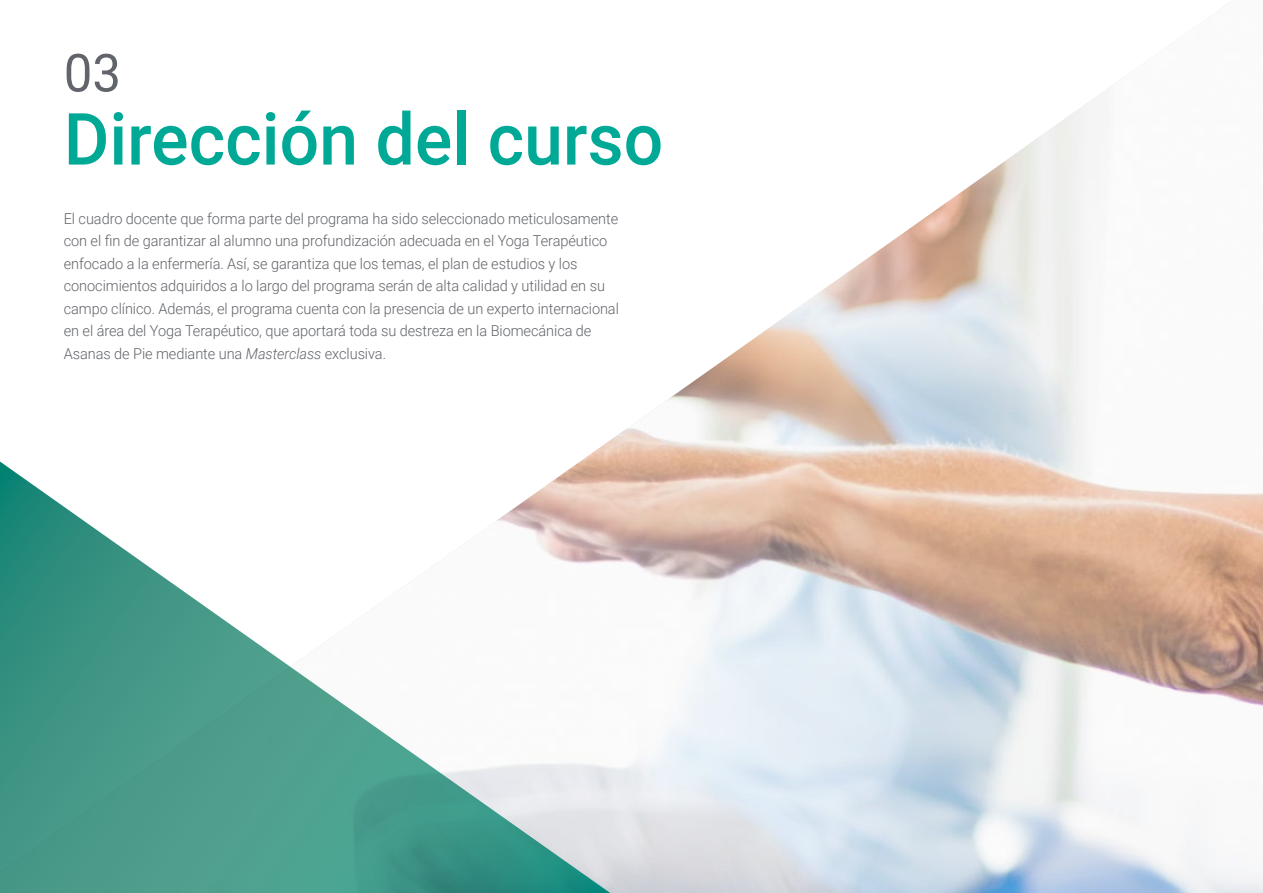
<style>
.page{position:relative;width:1263px;height:893px;background:#fff}
.page>*{position:absolute;margin:0;border:0;box-sizing:border-box;transform-origin:0 0}
.t1{font:500 72px "Roboto";color:#00a996}
.t2{font:52.5px "Roboto";color:#61646a}
.t3{font:300 15px/22.5px "Roboto";letter-spacing:-.005em;color:#61646a}
.s1{font-style:italic}
</style>
<div class="page">
<img style="left:602px;top:7px;width:661px;height:886px">
<svg style="left:0;top:446px;width:640px;height:447px"></svg>
<h2 class="t2" style="left:64px;top:36px;width:59px">03</h2>
<h1 class="t1" style="left:64px;top:89px;width:601px">Dirección del curso</h1>
<p class="t3" style="left:64px;top:207px;width:557px">El cuadro docente que forma parte del programa ha sido seleccionado meticulosamente con el fin de garantizar al alumno una profundización adecuada en el Yoga Terapéutico enfocado a la enfermería. Así, se garantiza que los temas, el plan de estudios y los conocimientos adquiridos a lo largo del programa serán de alta calidad y utilidad en su campo clínico. Además, el programa cuenta con la presencia de un experto internacional en el área del Yoga Terapéutico, que aportará toda su destreza en la Biomecánica de Asanas de Pie mediante una <span class="s1">Masterclass</span> exclusiva.</p>
</div>
